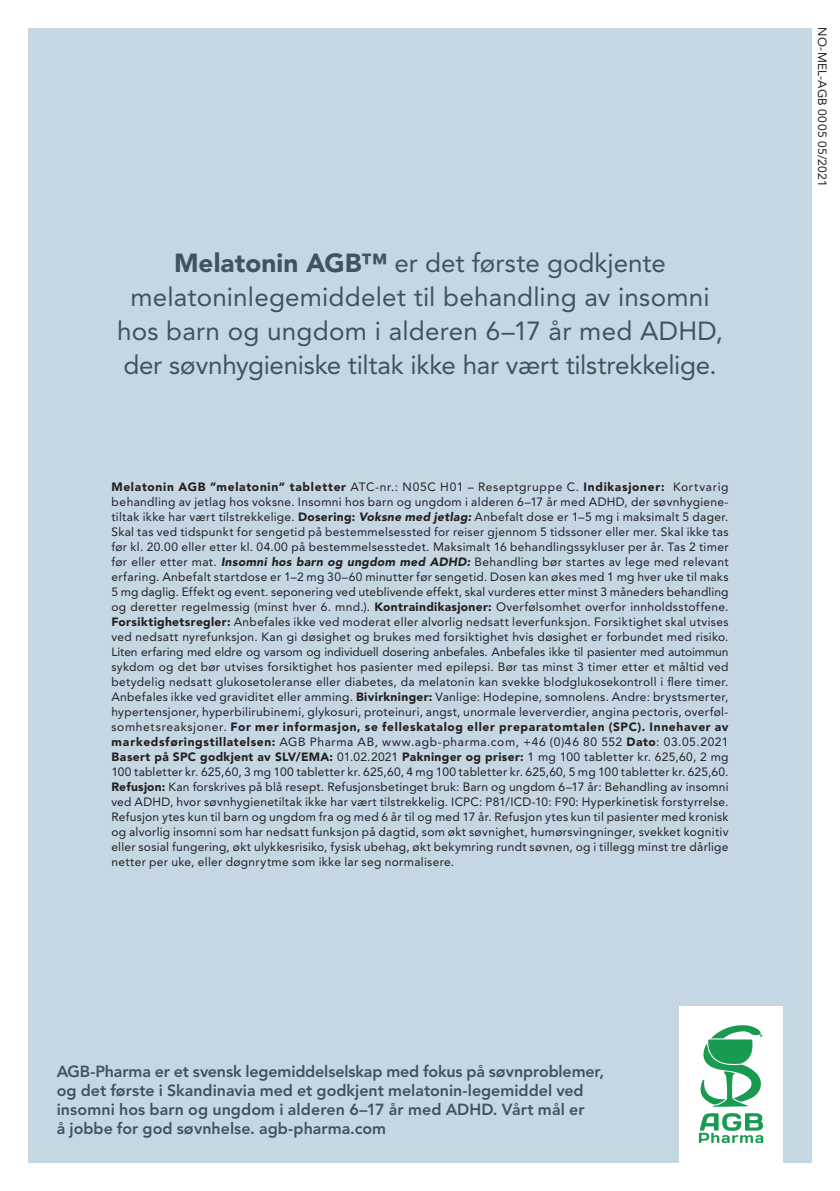
<style>
.page{position:relative;width:840px;height:1191px;background:#fff}
.page>*{position:absolute;margin:0;border:0;box-sizing:border-box;transform-origin:0 0}
.t1{font:26px/34px "Avenir LT Std";letter-spacing:.005em;color:#40545f;text-align:center}
.t2{font:800 16px/19px "Avenir LT Std";color:#40545f}
.t3{font:12px/15px "Avenir LT Std";letter-spacing:.025em;color:#231f20;text-align:justify}
.s1{font-weight:900}
.s2{font-weight:900;font-style:italic}
</style>
<div class="page">
<div style="left:28px;top:28px;width:783px;height:1134px;background:#c5d7e3"></div>
<div style="left:678px;top:1005px;width:104px;height:157px;background:#fff"></div>
<svg style="left:700px;top:1025px;width:62px;height:81px"></svg>
<svg style="left:698px;top:1113px;width:65px;height:30px"></svg>
<h1 class="t1" style="left:117px;top:246px;width:607px"><span class="s1">Melatonin AGB™</span> er det første godkjente melatoninlegemiddelet til behandling av insomni hos barn og ungdom i alderen 6–17 år med ADHD, der søvnhygieniske tiltak ikke har vært tilstrekkelige.</h1>
<p class="t3" style="left:111px;top:479px;width:618px"><span class="s1">Melatonin AGB ”melatonin” tabletter</span> ATC-nr.: N05C H01 – Reseptgruppe C. <span class="s1">Indikasjoner:</span> Kortvarig behandling av jetlag hos voksne. Insomni hos barn og ungdom i alderen 6–17 år med ADHD, der søvnhygiene&shy;tiltak ikke har vært tilstrekkelige. <span class="s1">Dosering:</span> <span class="s2">Voksne med jetlag:</span> Anbefalt dose er 1–5 mg i maksimalt 5 dager.<br>Skal tas ved tidspunkt for sengetid på bestemmelsessted for reiser gjennom 5 tidssoner eller mer. Skal ikke tas før kl. 20.00 eller etter kl. 04.00 på bestemmelsesstedet. Maksimalt 16 behandlingssykluser per år. Tas 2 timer før eller etter mat. <span class="s2">Insomni hos barn og ungdom med ADHD:</span> Behandling bør startes av lege med relevant erfaring. Anbefalt startdose er 1–2 mg 30–60 minutter før sengetid. Dosen kan økes med 1 mg hver uke til maks 5 mg daglig. Effekt og event. seponering ved uteblivende effekt, skal vurderes etter minst 3 måneders behandling og deretter regelmessig (minst hver 6. mnd.). <span class="s1">Kontraindikasjoner:</span> Overfølsomhet overfor innholdsstoffene.<br><span class="s1">Forsiktighetsregler:</span> Anbefales ikke ved moderat eller alvorlig nedsatt leverfunksjon. Forsiktighet skal utvises ved nedsatt nyrefunksjon. Kan gi døsighet og brukes med forsiktighet hvis døsighet er forbundet med risiko.<br>Liten erfaring med eldre og varsom og individuell dosering anbefales. Anbefales ikke til pasienter med autoimmun sykdom og det bør utvises forsiktighet hos pasienter med epilepsi. Bør tas minst 3 timer etter et måltid ved betydelig nedsatt glukosetoleranse eller diabetes, da melatonin kan svekke blodglukosekontroll i flere timer.<br>Anbefales ikke ved graviditet eller amming. <span class="s1">Bivirkninger:</span> Vanlige: Hodepine, somnolens. Andre: brystsmerter, hypertensjoner, hyperbilirubinemi, glykosuri, proteinuri, angst, unormale leververdier, angina pectoris, overføl&shy;somhetsreaksjoner. <span class="s1">For mer informasjon, se felleskatalog eller preparatomtalen (SPC). Innehaver av markedsføringstillatelsen:</span> AGB Pharma AB, www.agb-pharma.com, +46 (0)46 80 552 <span class="s1">Dato</span>: 03.05.2021<br><span class="s1">Basert på SPC godkjent av SLV/EMA:</span> 01.02.2021 <span class="s1">Pakninger og priser:</span> 1 mg 100 tabletter kr. 625,60, 2 mg 100 tabletter kr. 625,60, 3 mg 100 tabletter kr. 625,60, 4 mg 100 tabletter kr. 625,60, 5 mg 100 tabletter kr. 625,60.<br><span class="s1">Refusjon:</span> Kan forskrives på blå resept. Refusjonsbetinget bruk: Barn og ungdom 6–17 år: Behandling av insomni ved ADHD, hvor søvnhygienetiltak ikke har vært tilstrekkelig. ICPC: P81/ICD-10: F90: Hyperkinetisk forstyrrelse.<br>Refusjon ytes kun til barn og ungdom fra og med 6 år til og med 17 år. Refusjon ytes kun til pasienter med kronisk og alvorlig insomni som har nedsatt funksjon på dagtid, som økt søvnighet, humørsvingninger, svekket kognitiv eller sosial fungering, økt ulykkesrisiko, fysisk ubehag, økt bekymring rundt søvnen, og i tillegg minst tre dårlige netter per uke, eller døgnrytme som ikke lar seg normalisere.</p>
<p class="t2" style="left:57px;top:1061px;width:548px">AGB-Pharma er et svensk legemiddelselskap med fokus på søvnproblemer, og det første i Skandinavia med et godkjent melatonin-legemiddel ved insomni hos barn og ungdom i alderen 6–17 år med ADHD. Vårt mål er<br>å jobbe for god søvnhelse. agb-pharma.com</p>
<p class="t3" style="left:829px;top:27px;width:161px;rotate:90deg">NO-MEL-AGB 0005 05/2021</p>
</div>
